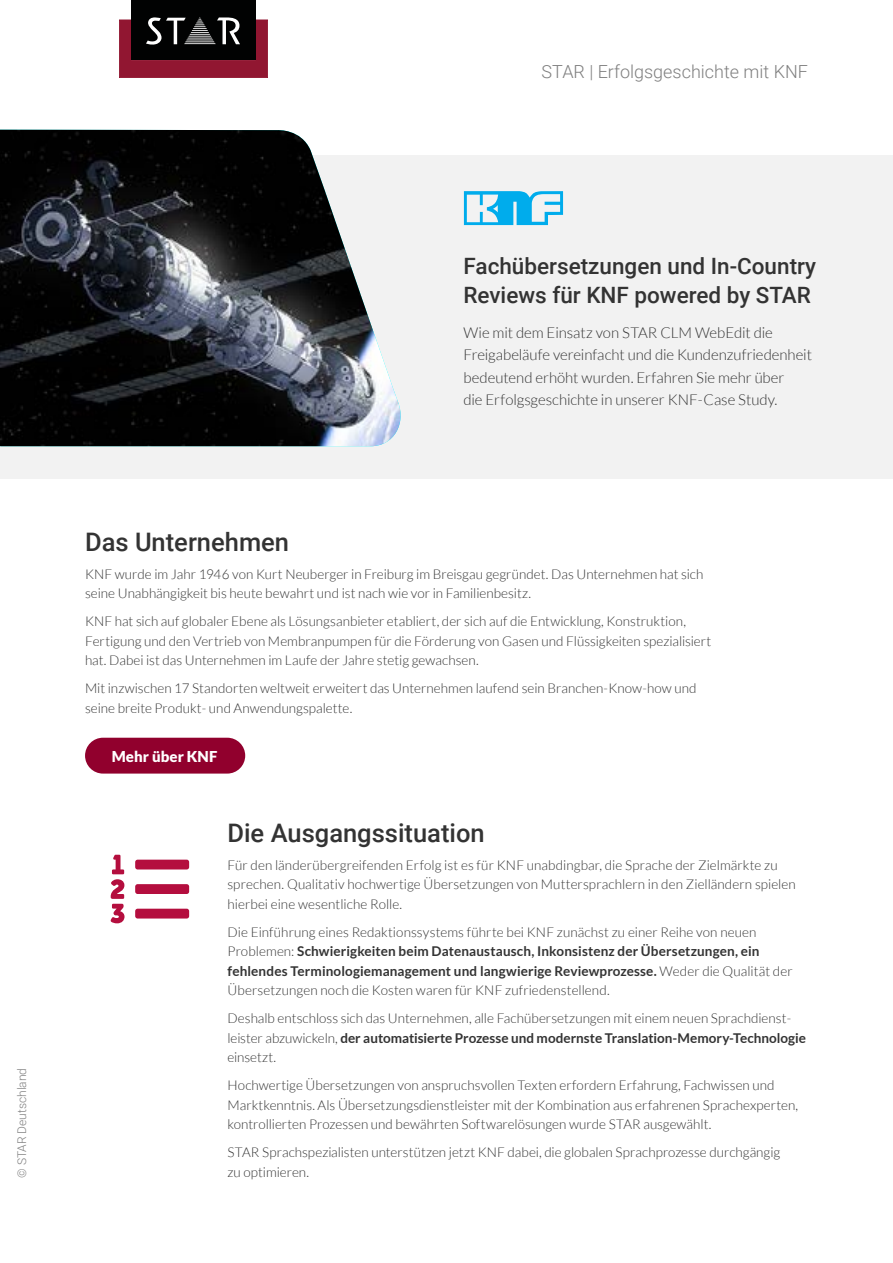
<style>
.page{position:relative;width:893px;height:1263px;background:#fff}
.page>*{position:absolute;margin:0;border:0;box-sizing:border-box;transform-origin:0 0}
.t1{font:500 25.5px "Roboto";color:#333}
.t2{font:500 22.5px/28.5px "Roboto";color:#333}
.t3{font:300 18px "Roboto";color:#808080}
.t4{font:300 15px/22.5px "Lato";letter-spacing:-.005em;color:#333}
.t5{font:900 15px "Lato";letter-spacing:.005em;color:#fff}
.t6{font:300 13.5px/19.5px "Lato";color:#333}
.t7{font:300 12px "Roboto";color:#808080}
.s1{font-weight:700}
</style>
<div class="page">
<div style="left:131px;top:0;width:125px;height:60px;background:#010202"></div>
<svg style="left:119px;top:17px;width:149px;height:61px"></svg>
<div style="left:0;top:155px;width:893px;height:323px;background:#f2f2f2"></div>
<img style="left:0;top:129px;width:401px;height:317px">
<svg style="left:464px;top:191px;width:99px;height:34px"></svg>
<div style="left:85px;top:738px;width:160px;height:35px;background:#91002d;border-radius:18px"></div>
<svg style="left:110px;top:855px;width:79px;height:68px"></svg>
<h3 class="t3" style="left:542px;top:59px;width:268px">STAR | Erfolgsgeschichte mit KNF</h3>
<p class="t7" style="left:13px;top:1178px;width:112px;rotate:-90deg">© STAR Deutschland</p>
<h2 class="t2" style="left:463px;top:251px;width:354px">Fachübersetzungen und In‑Country<br>Reviews für KNF powered by STAR</h2>
<p class="t4" style="left:463px;top:321px;width:350px">Wie mit dem Einsatz von STAR CLM WebEdit die Freigabeläufe vereinfacht und die Kundenzufriedenheit bedeutend erhöht wurden. Erfahren Sie mehr über<br>die Erfolgsgeschichte in unserer KNF-Case Study.</p>
<h1 class="t1" style="left:85px;top:524px;width:206px">Das Unternehmen</h1>
<p class="t6" style="left:85px;top:564px;width:620px">KNF wurde im Jahr 1946 von Kurt Neuberger in Freiburg im Breisgau gegründet. Das Unternehmen hat sich seine Unabhängigkeit bis heute bewahrt und ist nach wie vor in Familienbesitz.</p>
<p class="t6" style="left:85px;top:612px;width:628px">KNF hat sich auf globaler Ebene als Lösungsanbieter etabliert, der sich auf die Entwicklung, Konstruktion,<br>Fertigung und den Vertrieb von Membranpumpen für die Förderung von Gasen und Flüssigkeiten spezialisiert hat. Dabei ist das Unternehmen im Laufe der Jahre stetig gewachsen.</p>
<p class="t6" style="left:85px;top:679px;width:613px">Mit inzwischen 17 Standorten weltweit erweitert das Unternehmen laufend sein Branchen-Know-how und seine breite Produkt- und Anwendungspalette.</p>
<p class="t5" style="left:112px;top:747px;width:107px">Mehr über KNF</p>
<h1 class="t1" style="left:227px;top:815px;width:259px">Die Ausgangssituation</h1>
<p class="t6" style="left:227px;top:855px;width:570px">Für den länderübergreifenden Erfolg ist es für KNF unabdingbar, die Sprache der Zielmärkte zu sprechen. Qualitativ hochwertige Übersetzungen von Muttersprachlern in den Zielländern spielen hierbei eine wesentliche Rolle.</p>
<p class="t6" style="left:227px;top:922px;width:567px">Die Einführung eines Redaktionssystems führte bei KNF zunächst zu einer Reihe von neuen Problemen: <span class="s1">Schwierigkeiten beim Datenaustausch, Inkonsistenz der Übersetzungen, ein fehlendes Terminologiemanagement und langwierige Reviewprozesse.</span> Weder die Qualität der Übersetzungen noch die Kosten waren für KNF zufriedenstellend.</p>
<p class="t6" style="left:227px;top:1009px;width:580px">Deshalb entschloss sich das Unternehmen, alle Fachübersetzungen mit einem neuen Sprachdienst&shy;leister abzuwickeln, <span class="s1">der automatisierte Prozesse und modernste Translation-Memory-Technologie </span>einsetzt.</p>
<p class="t6" style="left:227px;top:1076px;width:572px">Hochwertige Übersetzungen von anspruchsvollen Texten erfordern Erfahrung, Fachwissen und<br>Marktkenntnis. Als Übersetzungsdienstleister mit der Kombination aus erfahrenen Sprachexperten, kontrollierten Prozessen und bewährten Softwarelösungen wurde STAR ausgewählt.</p>
<p class="t6" style="left:227px;top:1143px;width:554px">STAR Sprachspezialisten unterstützen jetzt KNF dabei, die globalen Sprachprozesse durchgängig zu optimieren.</p>
</div>
